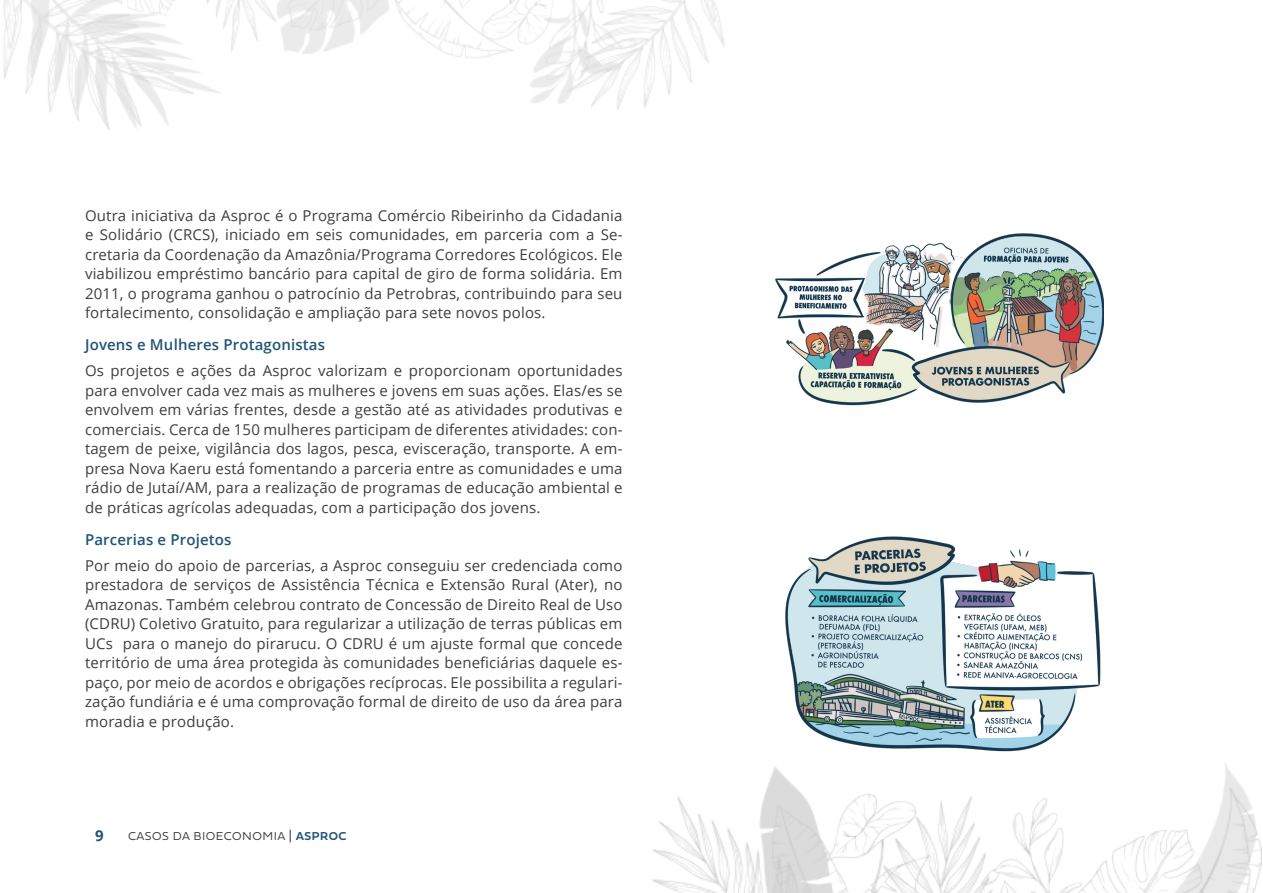
<style>
.page{position:relative;width:1263px;height:893px;background:#fff}
.page>*{position:absolute;margin:0;border:0;box-sizing:border-box;transform-origin:0 0}
.corpo{font:15px/19.5px "Open Sans";letter-spacing:.01em;color:#3e3e3f;text-align:justify}
.Subtitulo_Azul{font:600 15px "Open Sans";letter-spacing:.01em;color:#215478}
.t1{font:700 15px "Open Sans";color:#215478}
.t2{font:12px "Fieldwork Geo Light";letter-spacing:.04em;color:#3e3e3f}
.s1{color:#231f20}
.s2{font-family:"Fieldwork Geo Demibold";color:#215478}
</style>
<div class="page">
<img style="left:653px;top:763px;width:609px;height:130px">
<img style="left:3px;top:0;width:722px;height:130px">
<img style="left:775px;top:233px;width:328px;height:173px">
<img style="left:785px;top:536px;width:316px;height:216px">
<p class="corpo" style="left:85px;top:205px;width:539px">Outra iniciativa da Asproc é o Programa Comércio Ribeirinho da Cidadania e Solidário (CRCS), iniciado em seis comunidades, em parceria com a Se&shy;cretaria da Coordenação da Amazônia/Programa Corredores Ecológicos. Ele viabilizou empréstimo bancário para capital de giro de forma solidária. Em 2011, o programa ganhou o patrocínio da Petrobras, contribuindo para seu fortalecimento, consolidação e ampliação para sete novos polos.</p>
<p class="Subtitulo_Azul" style="left:85px;top:335px;width:241px">Jovens e Mulheres Protagonistas</p>
<p class="corpo" style="left:85px;top:361px;width:539px">Os projetos e ações da Asproc valorizam e proporcionam oportunidades para envolver cada vez mais as mulheres e jovens em suas ações. Elas/es se envolvem em várias frentes, desde a gestão até as atividades produtivas e comerciais. Cerca de 150 mulheres participam de diferentes atividades: con&shy;tagem de peixe, vigilância dos lagos, pesca, evisceração, transporte. A em&shy;presa Nova Kaeru está fomentando a parceria entre as comunidades e uma rádio de Jutaí/AM, para a realização de programas de educação ambiental e de práticas agrícolas adequadas, com a participação dos jovens.</p>
<p class="Subtitulo_Azul" style="left:85px;top:529px;width:148px">Parcerias e Projetos</p>
<p class="corpo" style="left:85px;top:555px;width:539px">Por meio do apoio de parcerias, a Asproc conseguiu ser credenciada como prestadora de serviços de Assistência Técnica e Extensão Rural (Ater), no Amazonas. Também celebrou contrato de Concessão de Direito Real de Uso (CDRU) Coletivo Gratuito, para regularizar a utilização de terras públicas em UCs para o manejo do pirarucu. O CDRU é um ajuste formal que concede território de uma área protegida às comunidades beneficiárias daquele es&shy;paço, por meio de acordos e obrigações recíprocas. Ele possibilita a regulari&shy;zação fundiária e é uma comprovação formal de direito de uso da área para moradia e produção.</p>
<p class="t1" style="left:95px;top:825px;width:10px">9</p>
<p class="t2" style="left:128px;top:826px;width:220px">CASOS DA BIOECONOMIA <span class="s1">|</span> <span class="s2">ASPROC</span></p>
</div>
